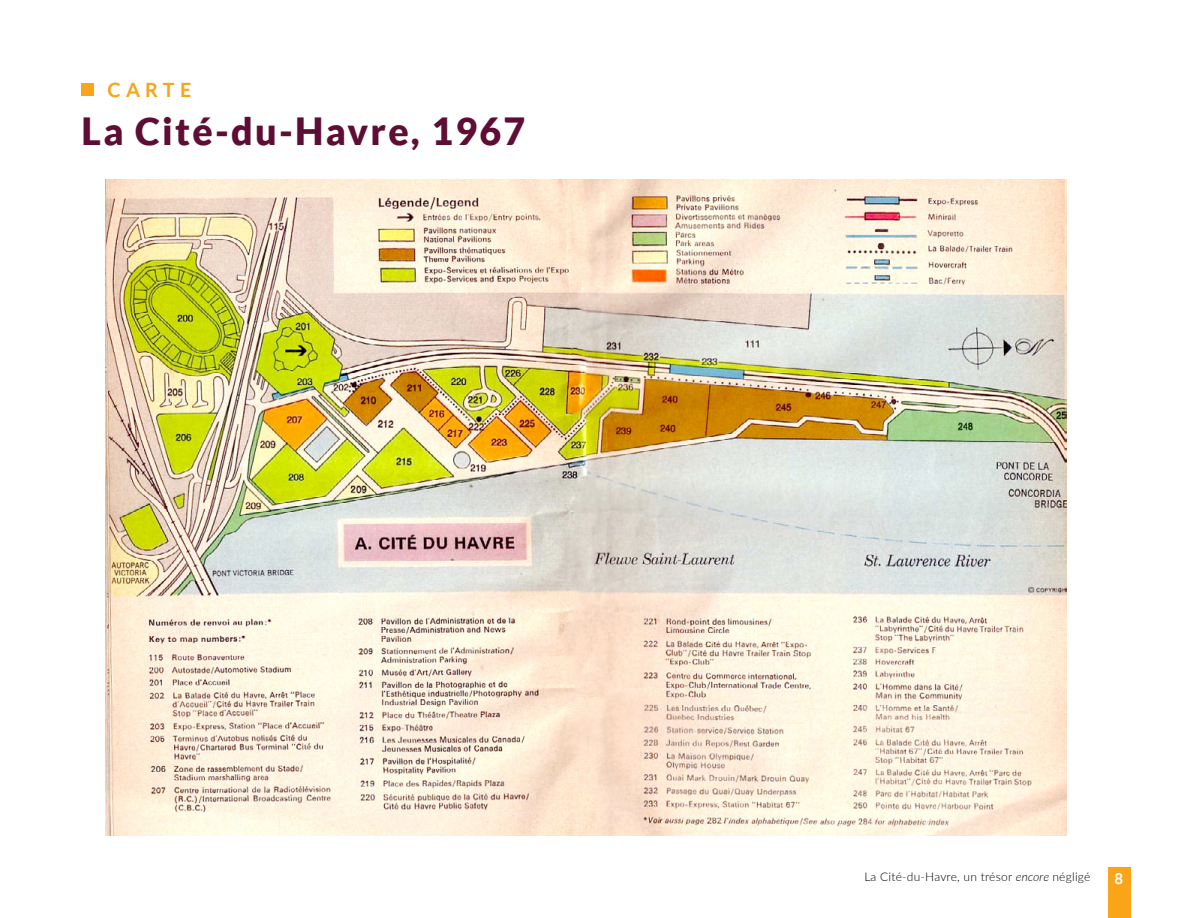
<style>
.page{position:relative;width:1188px;height:918px;background:#fff}
.page>*{position:absolute;margin:0;border:0;box-sizing:border-box;transform-origin:0 0}
.t1{font:900 37.5px "Lato";letter-spacing:.06em;color:#5e0d35}
.t2{font:700 19.65px "Lato";letter-spacing:.27em;color:#faa41a}
.t3{font:700 15px "Lato";color:#fff}
.t4{font:300 12px "Lato";letter-spacing:.02em;color:#000}
.s1{font-style:italic}
</style>
<div class="page">
<img style="left:105px;top:180px;width:962px;height:656px">
<div style="left:81px;top:83px;width:12px;height:12px;background:#faa41a"></div>
<div style="left:1108px;top:867px;width:23px;height:51px;background:#faa41a"></div>
<p class="t2" style="left:108px;top:78px;width:85px">CARTE</p>
<p class="t1" style="left:82px;top:109px;width:445px">La Cité-du-Havre, 1967</p>
<p class="t4" style="left:864px;top:869px;width:228px">La Cité-du-Havre, un trésor <span class="s1">encore</span> négligé</p>
<p class="t3" style="left:1115px;top:870px;width:10px">8</p>
</div>
